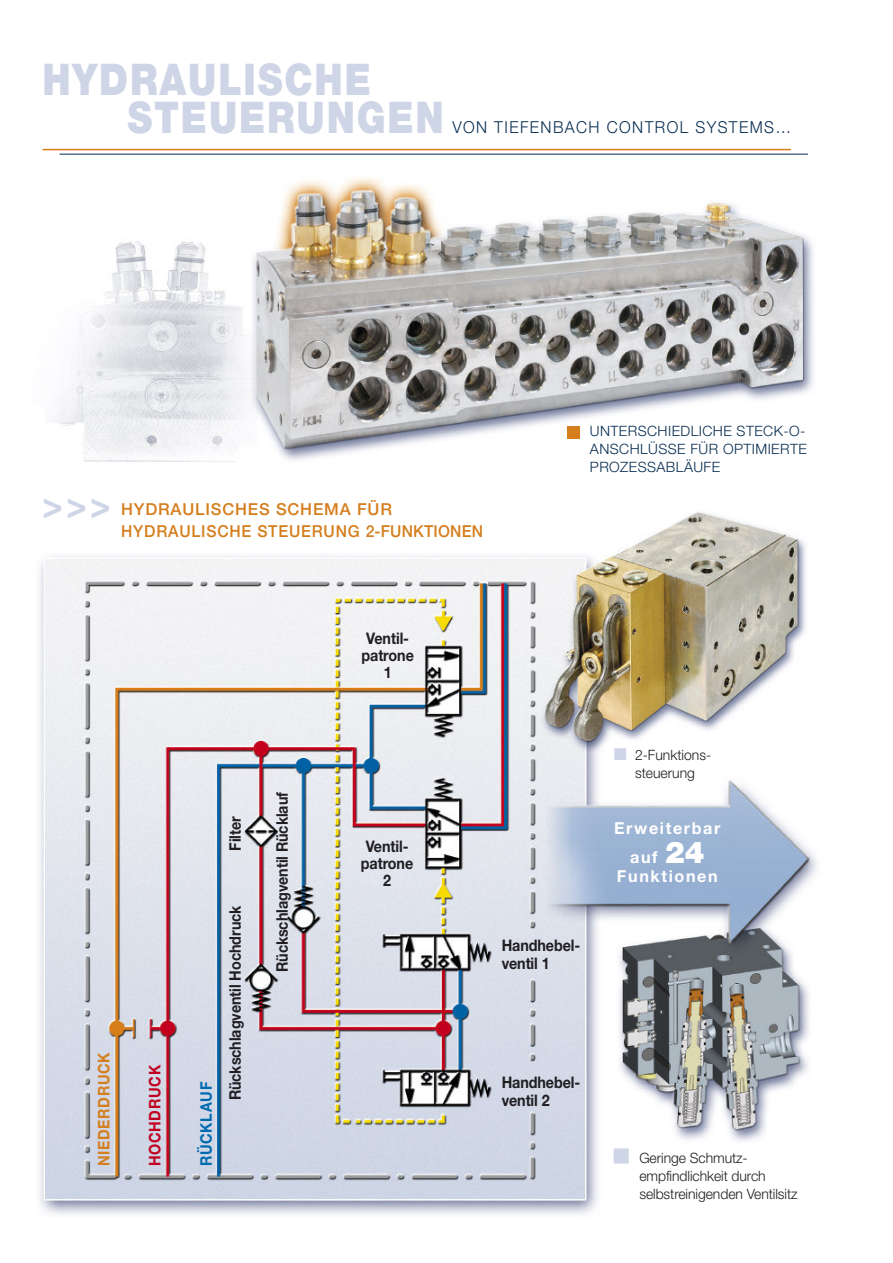
<style>
.page{position:relative;width:893px;height:1263px;background:#fff}
.page>*{position:absolute;margin:0;border:0;box-sizing:border-box;transform-origin:0 0}
.t1{font:900 43.8px/37.5px "Helvetica Neue LT Std";letter-spacing:.05em;color:#ced5e6;scale:.85 1}
.t2{font:700 37.8px "Helvetica Neue LT Std";color:#ced5e6;scale:.9 1}
.t3{font:500 16.5px/22.5px "Helvetica Neue LT Std";letter-spacing:.05em;color:#d57e1d}
.t4{font:300 16.5px "Helvetica Neue LT Std";letter-spacing:.09em;color:#082d51;scale:.95 1}
.t5{font:700 16.5px/28.5px "Helvetica Neue LT Std";letter-spacing:.1em;color:#fff;text-align:center}
.t6{font:700 15.9px/17px "Helvetica Neue LT Std";letter-spacing:-.005em;color:#201e21;text-align:center;scale:.9 1}
.t7{font:700 15.9px "Helvetica Neue LT Std";letter-spacing:.05em;color:#d57e1d;scale:.9 1}
.t8{font:700 15.9px "Helvetica Neue LT Std";letter-spacing:.05em;color:#c1001f;scale:.9 1}
.t9{font:700 15.9px "Helvetica Neue LT Std";letter-spacing:.05em;color:#006aaf;scale:.9 1}
.t10{font:300 14.25px/18px "Helvetica Neue LT Std";letter-spacing:-.005em;color:#201e21;text-align:center}
.t11{font:300 14.25px/18px "Helvetica Neue LT Std";letter-spacing:.03em;color:#082d51;text-align:justify}
.s1{font-family:"European Pi Three";font-weight:400;font-size:15.75px;color:#ced5e6}
.s2{font-weight:900;font-size:30px}
</style>
<div class="page">
<img style="left:39px;top:148px;width:778px;height:1067px">
<hr style="left:43px;top:149px;width:748px;height:1px;background:#d57e1d">
<hr style="left:60px;top:154px;width:748px;height:1px;background:#082d51">
<div style="left:567px;top:426px;width:13px;height:13px;background:#d57e1d"></div>
<svg style="left:614px;top:1148px;width:15px;height:15px"></svg>
<h1 class="t1" style="left:128px;top:64px;width:374px;text-indent:-85px">HYDRAULISCHE<br>STEUERUNGEN</h1>
<p class="t4" style="left:452px;top:121px;width:358px">VON TIEFENBACH CONTROL SYSTEMS…</p>
<p class="t11" style="left:590px;top:423px;width:219px">UNTERSCHIEDLICHE STECK-O-ANSCHLÜSSE FÜR OPTIMIERTE PROZESSABLÄUFE</p>
<h2 class="t2" style="left:43px;top:491px;width:77px">&gt;&gt;&gt;</h2>
<p class="t3" style="left:121px;top:499px;width:363px">HYDRAULISCHES SCHEMA FÜR<br>HYDRAULISCHE STEUERUNG 2-FUNKTIONEN</p>
<p class="t7" style="left:98px;top:1166px;width:128px;rotate:-90deg">NIEDERDRUCK</p>
<p class="t8" style="left:149px;top:1166px;width:114px;rotate:-90deg">HOCHDRUCK</p>
<p class="t6" style="left:228px;top:851px;width:40px;rotate:-90deg">Filter</p>
<p class="t9" style="left:200px;top:1166px;width:95px;rotate:-90deg">RÜCKLAUF</p>
<p class="t6" style="left:228px;top:1100px;width:218px;rotate:-90deg">Rückschlagventil Hochdruck</p>
<p class="t6" style="left:275px;top:972px;width:201px;rotate:-90deg">Rückschlagventil Rücklauf</p>
<p class="t6" style="left:361px;top:631px;width:60px">Ventil&shy;patrone<br>1</p>
<p class="t6" style="left:361px;top:839px;width:60px">Ventil&shy;patrone<br>2</p>
<p class="t6" style="left:502px;top:937px;width:89px;line-height:18px;text-align:left">Handhebel&shy;ventil 1</p>
<p class="t10" style="left:614px;top:747px;width:99px"><span class="s1">-</span> 2-Funktions&shy;steuerung</p>
<p class="t5" style="left:614px;top:815px;width:108px">Erweiterbar auf <span class="s2">24</span></p>
<p class="t5" style="left:617px;top:863px;width:102px">Funktionen</p>
<p class="t6" style="left:502px;top:1075px;width:89px;line-height:18px;text-align:left">Handhebel&shy;ventil 2</p>
<p class="t10" style="left:639px;top:1150px;width:160px;text-align:left">Geringe Schmutz&shy;empfindlichkeit durch selbstreinigenden Ventilsitz</p>
</div>
